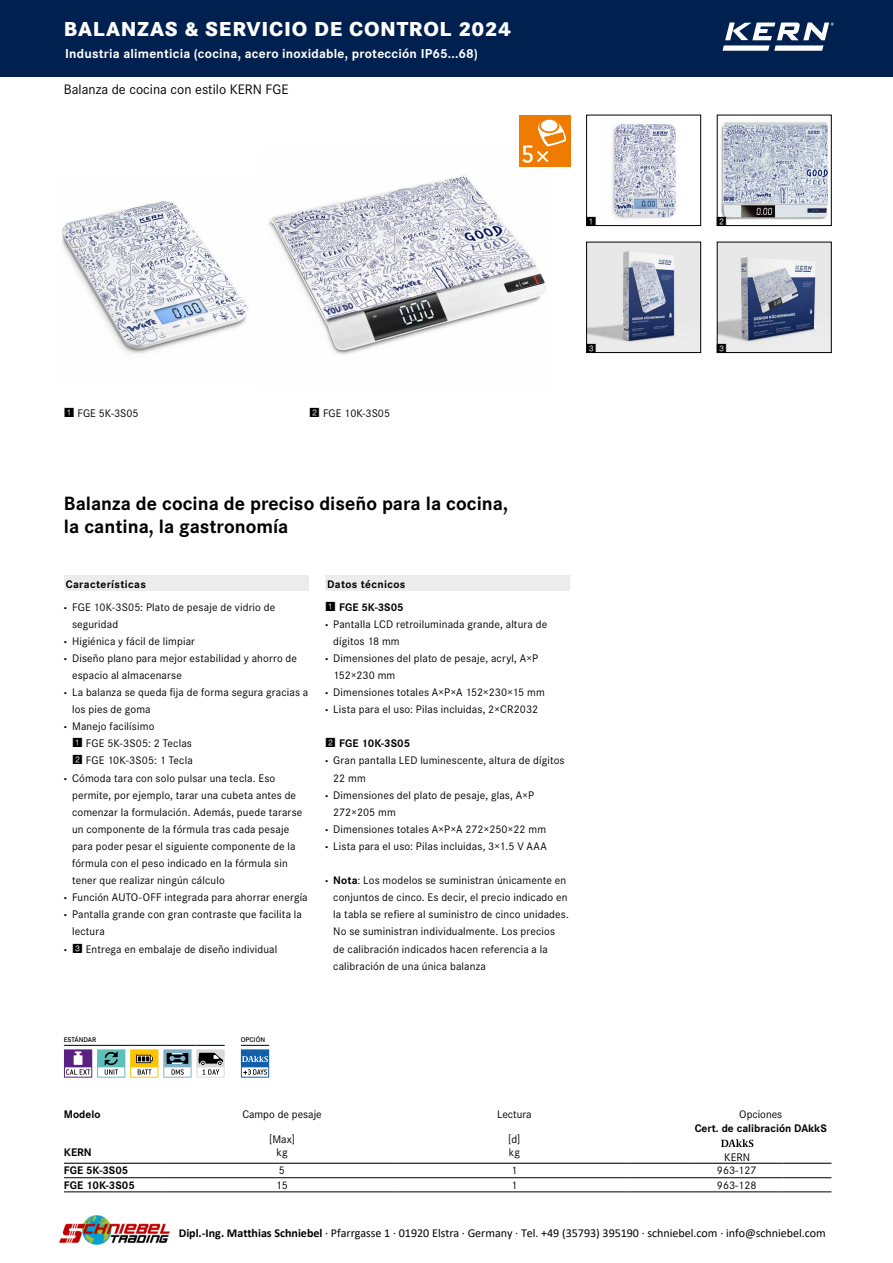
<style>
.page{position:relative;width:893px;height:1263px;background:#fff}
.page>*{position:absolute;margin:0;border:0;box-sizing:border-box;transform-origin:0 0}
.t1{font:800 21px "Corporate S Pro";letter-spacing:.035em;color:#fff}
.t2{font:700 19.95px/22.8px "Corporate S Pro";color:#000}
.t3{font:14.25px "Corporate S Pro";color:#000}
.t4{font:700 13.5px "Corporate S Pro";letter-spacing:.015em;color:#fff}
.t5{font:12.45px "Square Frame Neg";color:#000}
.t6{font:12px "Calibri";letter-spacing:-.005em;color:#000}
.t7{font:12px "Corporate S Pro";letter-spacing:.015em;color:#000}
.t8{font:11.4px/17.1px "Corporate S Pro";letter-spacing:.01em;color:#000;text-align:center}
.t9{font:700 11.4px "Corporate S Pro";color:#000}
.t10{font:700 11.4px/22.8px "Corporate S Pro";letter-spacing:.03em;color:#000}
.t11{font:600 7.2px "Corporate S Pro";color:#000}
.s1{font-family:"Square Frame Neg";font-size:12.45px}
.s2{font-weight:700}
.s3{font-weight:800}
.s4{font-family:"Square Frame Neg";font-weight:400;font-size:12.45px}
</style>
<div class="page">
<img style="left:62px;top:201px;width:188px;height:153px">
<img style="left:268px;top:175px;width:278px;height:180px">
<img style="left:611px;top:122px;width:66px;height:97px">
<div style="left:586px;top:115px;width:115px;height:111px;border:1px solid #000"></div>
<img style="left:721px;top:122px;width:108px;height:98px">
<img style="left:588px;top:244px;width:111px;height:107px">
<div style="left:586px;top:242px;width:115px;height:111px;border:1px solid #000"></div>
<img style="left:719px;top:244px;width:110px;height:107px">
<div style="left:519px;top:115px;width:51px;height:52px;background:#ef7c00"></div>
<svg style="left:523px;top:119px;width:43px;height:44px"></svg>
<svg style="left:64px;top:1045px;width:161px;height:33px"></svg>
<svg style="left:241px;top:1045px;width:28px;height:33px"></svg>
<hr style="left:64px;top:1163px;width:101px;height:1px;background:#000">
<hr style="left:165px;top:1163px;width:234px;height:1px;background:#000">
<hr style="left:399px;top:1163px;width:230px;height:1px;background:#000">
<hr style="left:629px;top:1163px;width:61px;height:1px;background:#000">
<hr style="left:690px;top:1163px;width:94px;height:1px;background:#000">
<hr style="left:784px;top:1163px;width:47px;height:1px;background:#000">
<hr style="left:64px;top:1177px;width:101px;height:1px;background:#000">
<hr style="left:165px;top:1177px;width:234px;height:1px;background:#000">
<hr style="left:399px;top:1177px;width:230px;height:1px;background:#000">
<hr style="left:629px;top:1177px;width:61px;height:1px;background:#000">
<hr style="left:690px;top:1177px;width:94px;height:1px;background:#000">
<hr style="left:784px;top:1177px;width:47px;height:1px;background:#000">
<hr style="left:64px;top:1191px;width:101px;height:1px;background:#000">
<hr style="left:165px;top:1191px;width:234px;height:1px;background:#000">
<hr style="left:399px;top:1191px;width:230px;height:1px;background:#000">
<hr style="left:629px;top:1191px;width:61px;height:1px;background:#000">
<hr style="left:690px;top:1191px;width:94px;height:1px;background:#000">
<hr style="left:784px;top:1191px;width:47px;height:1px;background:#000">
<svg style="left:721px;top:1139px;width:32px;height:8px"></svg>
<div style="left:325px;top:575px;width:245px;height:16px;background:#ececec"></div>
<div style="left:64px;top:575px;width:245px;height:16px;background:#ececec"></div>
<div style="left:0;top:0;width:893px;height:76px;background:#00214f"></div>
<svg style="left:722px;top:23px;width:112px;height:28px"></svg>
<img style="left:59px;top:1215px;width:111px;height:30px">
<h1 class="t1" style="left:64px;top:12px;width:449px">BALANZAS &amp; SERVICIO DE CONTROL 2024</h1>
<p class="t4" style="left:65px;top:43px;width:414px">Industria alimenticia (cocina, acero inoxidable, protección IP65...68)</p>
<p class="t3" style="left:64px;top:79px;width:226px">Balanza de cocina con estilo KERN FGE</p>
<p class="t5" style="left:586px;top:214px;width:12px">1</p>
<p class="t5" style="left:716px;top:214px;width:12px">2</p>
<p class="t8" style="left:64px;top:404px;width:76px"><span class="s1">1</span> FGE 5K-3S05</p>
<p class="t8" style="left:309px;top:404px;width:83px"><span class="s1">2</span> FGE 10K-3S05</p>
<p class="t5" style="left:586px;top:341px;width:12px">3</p>
<p class="t5" style="left:716px;top:341px;width:12px">3</p>
<h2 class="t2" style="left:64px;top:491px;width:446px">Balanza de cocina de preciso diseño para la cocina, la cantina, la gastronomía</h2>
<p class="t8" style="left:64px;top:572px;width:213px;line-height:22.8px;text-align:left"><span class="s2">Características<br></span><span class="s3">·</span> FGE 10K-3S05: Plato de pesaje de vidrio de</p>
<p class="t8" style="left:72px;top:614px;width:48px">seguridad</p>
<p class="t8" style="left:64px;top:632px;width:133px"><span class="s3">·</span> Higiénica y fácil de limpiar</p>
<p class="t8" style="left:64px;top:649px;width:235px"><span class="s3">·</span> Diseño plano para mejor estabilidad y ahorro de</p>
<p class="t8" style="left:72px;top:666px;width:111px">espacio al almacenarse</p>
<p class="t8" style="left:64px;top:683px;width:246px"><span class="s3">·</span> La balanza se queda fija de forma segura gracias a</p>
<p class="t8" style="left:72px;top:700px;width:80px">los pies de goma</p>
<p class="t8" style="left:64px;top:717px;width:92px"><span class="s3">·</span> Manejo facilísimo</p>
<p class="t8" style="left:72px;top:734px;width:121px"><span class="s1">1</span> FGE 5K-3S05: 2 Teclas</p>
<p class="t8" style="left:72px;top:751px;width:122px"><span class="s1">2</span> FGE 10K-3S05: 1 Tecla</p>
<p class="t8" style="left:64px;top:768px;width:213px"><span class="s3">·</span> Cómoda tara con solo pulsar una tecla. Eso</p>
<p class="t8" style="left:72px;top:785px;width:226px">permite, por ejemplo, tarar una cubeta antes de</p>
<p class="t8" style="left:72px;top:803px;width:232px">comenzar la formulación. Además, puede tararse</p>
<p class="t8" style="left:72px;top:820px;width:219px">un componente de la fórmula tras cada pesaje</p>
<p class="t8" style="left:72px;top:837px;width:225px">para poder pesar el siguiente componente de la</p>
<p class="t8" style="left:72px;top:854px;width:217px">fórmula con el peso indicado en la fórmula sin</p>
<p class="t8" style="left:72px;top:871px;width:154px">tener que realizar ningún cálculo</p>
<p class="t8" style="left:64px;top:888px;width:245px"><span class="s3">·</span> Función AUTO-OFF integrada para ahorrar energía</p>
<p class="t8" style="left:64px;top:905px;width:240px"><span class="s3">·</span> Pantalla grande con gran contraste que facilita la</p>
<p class="t8" style="left:72px;top:922px;width:34px">lectura</p>
<p class="t8" style="left:64px;top:939px;width:215px"><span class="s3">·</span> <span class="s1">3</span> Entrega en embalaje de diseño individual</p>
<p class="t10" style="left:325px;top:572px;width:82px">Datos técnicos<br><span class="s4">1</span> FGE 5K-3S05</p>
<p class="t8" style="left:325px;top:614px;width:224px"><span class="s3">·</span> Pantalla LCD retroiluminada grande, altura de</p>
<p class="t8" style="left:333px;top:632px;width:68px">dígitos 18 mm</p>
<p class="t8" style="left:325px;top:649px;width:214px"><span class="s3">·</span> Dimensiones del plato de pesaje, acryl, A×P</p>
<p class="t8" style="left:333px;top:666px;width:64px">152×230 mm</p>
<p class="t8" style="left:325px;top:683px;width:221px"><span class="s3">·</span> Dimensiones totales A×P×A 152×230×15 mm</p>
<p class="t8" style="left:325px;top:700px;width:214px"><span class="s3">·</span> Lista para el uso: Pilas incluidas, 2×CR2032</p>
<p class="t9" style="left:325px;top:735px;width:86px"><span class="s4">2</span> FGE 10K-3S05</p>
<p class="t8" style="left:325px;top:751px;width:241px"><span class="s3">·</span> Gran pantalla LED luminescente, altura de dígitos</p>
<p class="t8" style="left:333px;top:768px;width:34px">22 mm</p>
<p class="t8" style="left:325px;top:785px;width:210px"><span class="s3">·</span> Dimensiones del plato de pesaje, glas, A×P</p>
<p class="t8" style="left:333px;top:803px;width:64px">272×205 mm</p>
<p class="t8" style="left:325px;top:820px;width:222px"><span class="s3">·</span> Dimensiones totales A×P×A 272×250×22 mm</p>
<p class="t8" style="left:325px;top:837px;width:223px"><span class="s3">·</span> Lista para el uso: Pilas incluidas, 3×1.5 V AAA</p>
<p class="t8" style="left:333px;top:871px;width:237px;text-align:left;text-indent:-8px"><span class="s3">·</span> <span class="s2">Nota</span>: Los modelos se suministran únicamente en conjuntos de cinco. Es decir, el precio indicado en la tabla se refiere al suministro de cinco unidades.<br>No se suministran individualmente. Los precios de calibración indicados hacen referencia a la calibración de una única balanza</p>
<p class="t11" style="left:64px;top:1035px;width:34px">ESTÁNDAR</p>
<p class="t11" style="left:241px;top:1035px;width:26px">OPCIÓN</p>
<p class="t9" style="left:64px;top:1105px;width:38px">Modelo</p>
<p class="t9" style="left:64px;top:1143px;width:29px">KERN</p>
<p class="t8" style="left:242px;top:1104px;width:81px">Campo de pesaje</p>
<p class="t8" style="left:269px;top:1132px;width:27px;line-height:12.9px">[Max] kg</p>
<p class="t8" style="left:497px;top:1101px;width:36px;line-height:24.6px">Lectura [d]</p>
<p class="t8" style="left:509px;top:1143px;width:13px">kg</p>
<p class="t8" style="left:739px;top:1104px;width:45px">Opciones</p>
<p class="t9" style="left:695px;top:1119px;width:134px">Cert. de calibración DAkkS</p>
<p class="t8" style="left:724px;top:1148px;width:27px">KERN</p>
<p class="t9" style="left:64px;top:1162px;width:66px">FGE 5K-3S05</p>
<p class="t8" style="left:279px;top:1161px;width:8px">5</p>
<p class="t8" style="left:511px;top:1161px;width:8px">1</p>
<p class="t8" style="left:717px;top:1161px;width:41px">963-127</p>
<p class="t9" style="left:64px;top:1176px;width:72px">FGE 10K-3S05</p>
<p class="t8" style="left:276px;top:1175px;width:14px">15</p>
<p class="t8" style="left:511px;top:1175px;width:8px">1</p>
<p class="t8" style="left:717px;top:1175px;width:41px">963-128</p>
<p class="t6" style="left:179px;top:1228px;width:649px"><span class="s2">Dipl.-Ing. Matthias Schniebel</span> · Pfarrgasse 1 · 01920 Elstra · Germany · Tel. +49 (35793) 395190 · schniebel.com · info@schniebel.com</p>
<p class="t7" style="left:64px;top:1227px;width:644px">KERN &amp; SOHN GmbH · Ziegelei 1 · 72336 Balingen · Alemania · Tel. +49 7433 9933 - 0 · www.kern-sohn.com · info@kern-sohn.com</p>
</div>
